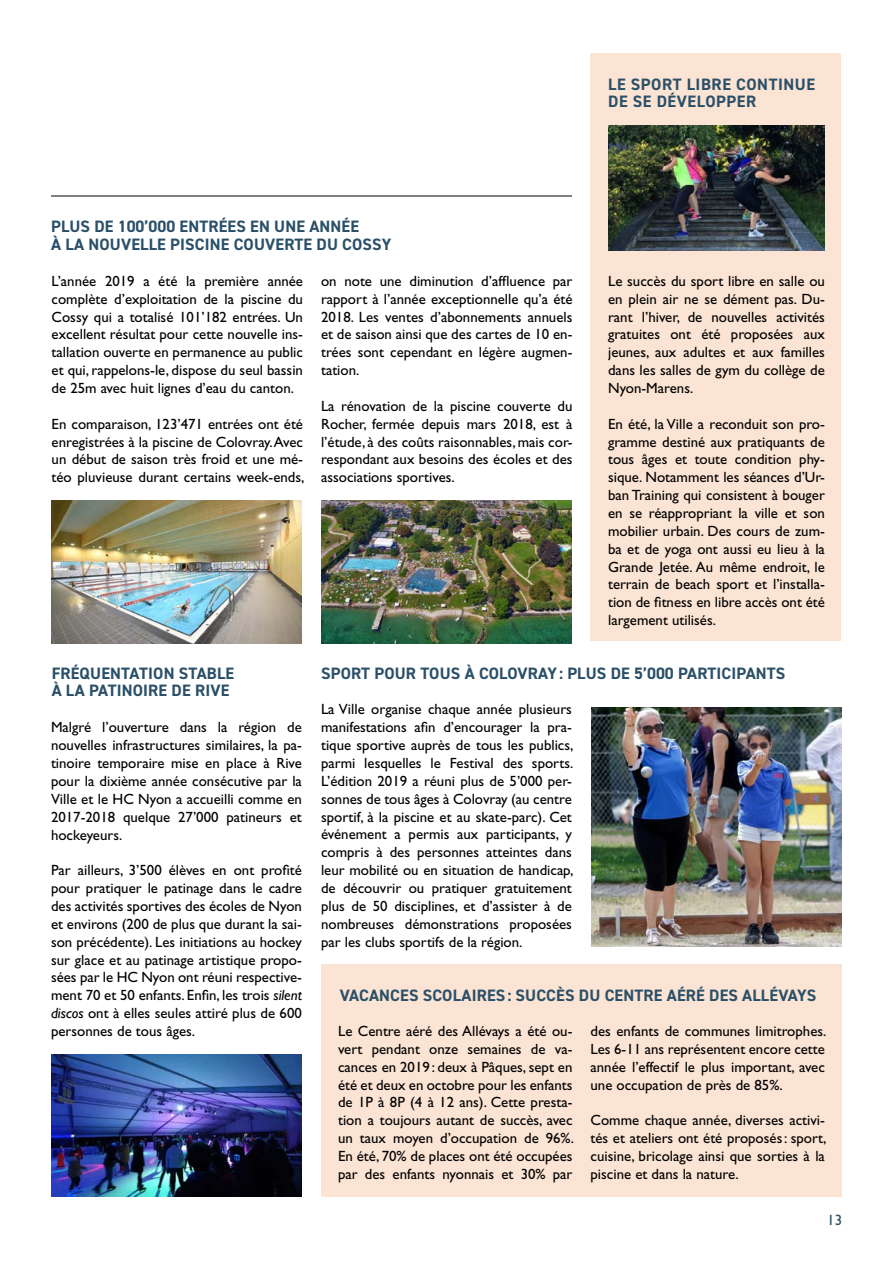
<style>
.page{position:relative;width:893px;height:1263px;background:#fff}
.page>*{position:absolute;margin:0;border:0;box-sizing:border-box;transform-origin:0 0}
.t1{font:700 16.5px/17.9px "DIN2014";letter-spacing:.01em;color:#2a4f68}
.t2{font:700 16.5px/17.9px "DIN2014";letter-spacing:.035em;color:#2a4f68}
.t3{font:15px "Gill Sans Std";color:#2a4f68}
.t4{font:14.85px/17.9px "Gill Sans Std";color:#000;text-align:justify}
.s1{font-style:italic}
</style>
<div class="page">
<div style="left:590px;top:54px;width:251px;height:587px;background:#fbe4d3"></div>
<div style="left:321px;top:964px;width:521px;height:233px;background:#fbe4d3"></div>
<img style="left:51px;top:500px;width:251px;height:143px">
<hr style="left:51px;top:196px;width:521px;height:1px;background:#000">
<img style="left:608px;top:126px;width:217px;height:124px">
<img style="left:321px;top:500px;width:251px;height:143px">
<img style="left:591px;top:707px;width:251px;height:240px">
<img style="left:51px;top:1054px;width:251px;height:143px">
<p class="t2" style="left:608px;top:75px;width:209px">LE SPORT LIBRE CONTINUE<br>DE SE DÉVELOPPER</p>
<p class="t1" style="left:51px;top:217px;width:342px">PLUS DE 100’000 ENTRÉES EN UNE ANNÉE<br>À LA NOUVELLE PISCINE COUVERTE DU COSSY</p>
<p class="t4" style="left:52px;top:272px;width:253px">L’année 2019 a été la première année complète d’exploitation de la piscine du Cossy qui a totalisé 101’182 entrées. Un excellent résultat pour cette nouvelle ins&shy;tallation ouverte en permanence au public et qui, rappelons-le, dispose du seul bassin de 25m avec huit lignes d’eau du canton.</p>
<p class="t4" style="left:52px;top:415px;width:254px">En comparaison, 123’471 entrées ont été enregistrées à la piscine de Colovray. Avec un début de saison très froid et une mé&shy;téo pluvieuse durant certains week-ends,</p>
<p class="t4" style="left:321px;top:272px;width:253px">on note une diminution d’affluence par rapport à l’année exceptionnelle qu’a été 2018. Les ventes d’abonnements annuels et de saison ainsi que des cartes de 10 en&shy;trées sont cependant en légère augmen&shy;tation.</p>
<p class="t4" style="left:321px;top:397px;width:253px">La rénovation de la piscine couverte du Rocher, fermée depuis mars 2018, est à l’étude, à des coûts raisonnables, mais cor&shy;respondant aux besoins des écoles et des associations sportives.</p>
<p class="t4" style="left:608px;top:272px;width:218px">Le succès du sport libre en salle ou en plein air ne se dément pas. Du&shy;rant l’hiver, de nouvelles activités gratuites ont été proposées aux jeunes, aux adultes et aux familles dans les salles de gym du collège de Nyon-Marens.</p>
<p class="t4" style="left:608px;top:415px;width:218px">En été, la Ville a reconduit son pro&shy;gramme destiné aux pratiquants de tous âges et toute condition phy&shy;sique. Notamment les séances d’Ur&shy;ban Training qui consistent à bouger en se réappropriant la ville et son mobilier urbain. Des cours de zum&shy;ba et de yoga ont aussi eu lieu à la Grande Jetée. Au même endroit, le terrain de beach sport et l’installa&shy;tion de fitness en libre accès ont été largement utilisés.</p>
<p class="t1" style="left:52px;top:664px;width:184px">FRÉQUENTATION STABLE<br>À LA PATINOIRE DE RIVE</p>
<p class="t4" style="left:51px;top:718px;width:252px">Malgré l’ouverture dans la région de nouvelles infrastructures similaires, la pa&shy;tinoire temporaire mise en place à Rive pour la dixième année consécutive par la Ville et le HC Nyon a accueilli comme en 2017-2018 quelque 27’000 patineurs et hockeyeurs.</p>
<p class="t4" style="left:51px;top:861px;width:252px">Par ailleurs, 3’500 élèves en ont profité pour pratiquer le patinage dans le cadre des activités sportives des écoles de Nyon et environs (200 de plus que durant la sai&shy;son précédente). Les initiations au hockey sur glace et au patinage artistique propo&shy;sées par le HC Nyon ont réuni respective&shy;ment 70 et 50 enfants. Enfin, les trois <span class="s1">silent discos</span> ont à elles seules attiré plus de 600 personnes de tous âges.</p>
<p class="t1" style="left:321px;top:664px;width:466px">SPORT POUR TOUS À COLOVRAY: PLUS DE 5’000 PARTICIPANTS</p>
<p class="t4" style="left:321px;top:701px;width:254px">La Ville organise chaque année plusieurs manifestations afin d’encourager la pra&shy;tique sportive auprès de tous les publics, parmi lesquelles le Festival des sports.<br>L’édition 2019 a réuni plus de 5’000 per&shy;sonnes de tous âges à Colovray (au centre sportif, à la piscine et au skate-parc). Cet événement a permis aux participants, y compris à des personnes atteintes dans leur mobilité ou en situation de handicap, de découvrir ou pratiquer gratuitement plus de 50 disciplines, et d’assister à de nombreuses démonstrations proposées par les clubs sportifs de la région.</p>
<p class="t1" style="left:340px;top:986px;width:478px">VACANCES SCOLAIRES: SUCCÈS DU CENTRE AÉRÉ DES ALLÉVAYS</p>
<p class="t4" style="left:338px;top:1022px;width:237px">Le Centre aéré des Allévays a été ou&shy;vert pendant onze semaines de va&shy;cances en 2019 : deux à Pâques, sept en été et deux en octobre pour les enfants de 1P à 8P (4 à 12 ans). Cette presta&shy;tion a toujours autant de succès, avec un taux moyen d’occupation de 96%.<br>En été, 70% de places ont été occupées par des enfants nyonnais et 30% par</p>
<p class="t4" style="left:590px;top:1022px;width:237px">des enfants de communes limitrophes.<br>Les 6-11 ans représentent encore cette année l’effectif le plus important, avec une occupation de près de 85%.</p>
<p class="t4" style="left:590px;top:1111px;width:237px">Comme chaque année, diverses activi&shy;tés et ateliers ont été proposés: sport, cuisine, bricolage ainsi que sorties à la piscine et dans la nature.</p>
<p class="t3" style="left:827px;top:1211px;width:17px">13</p>
</div>
